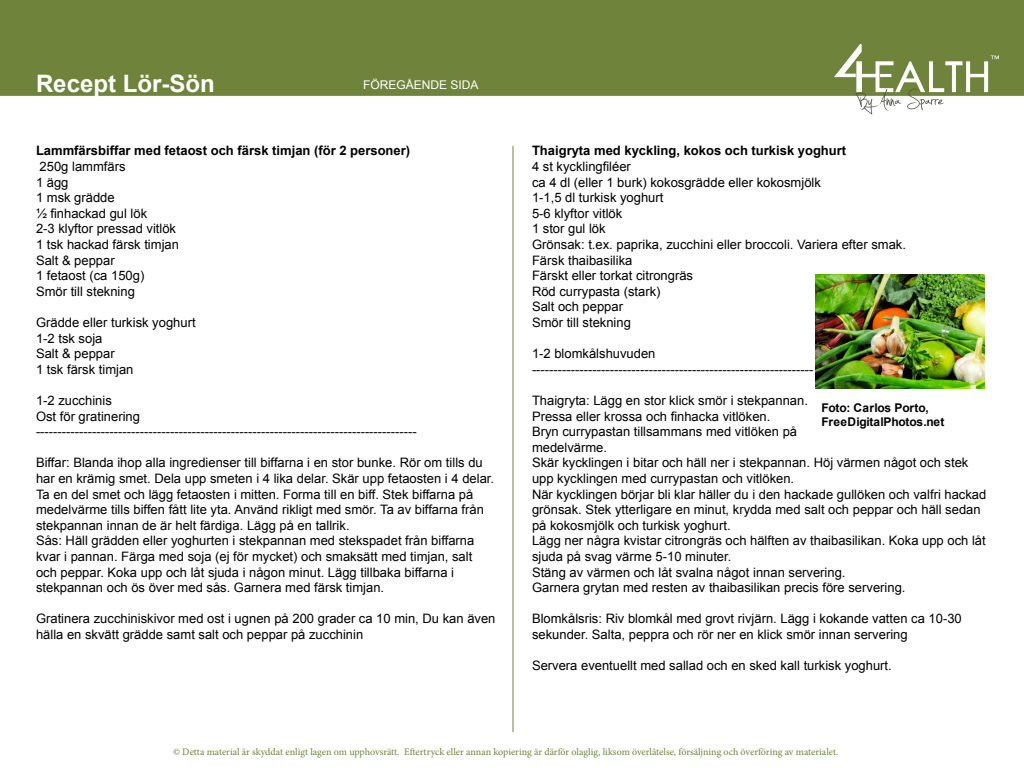
<style>
.page{position:relative;width:1024px;height:768px;background:#fff}
.page>*{position:absolute;margin:0;border:0;box-sizing:border-box;transform-origin:0 0}
.t1{font:700 24px "Arial";color:#fff}
.t2{font:13px/15.6px "Arial";color:#000}
.t3{font:700 13px "Arial";color:#000}
.t4{font:700 12px/14px "Arial";color:#000}
.t5{font:12px "Arial";color:#fff}
.t6{font:10px "Minion Pro";color:#70833a}
</style>
<div class="page">
<hr style="left:513px;top:146px;width:1px;height:586px;background:#70833a">
<div style="left:0;top:0;width:1024px;height:95px;background:#70833a"></div>
<div style="left:0;top:0;width:1024px;height:96px;border:1px solid #70833a"></div>
<svg style="left:833px;top:44px;width:166px;height:70px"></svg>
<img style="left:815px;top:275px;width:170px;height:114px">
<p class="t1" style="left:36px;top:68px;width:180px">Recept Lör-Sön</p>
<p class="t5" style="left:363px;top:77px;width:117px">FÖREGÅENDE SIDA</p>
<p class="t1" style="left:36px;top:68px;width:42px">xxx</p>
<p class="t3" style="left:36px;top:142px;width:376px">Lammfärsbiffar med fetaost och färsk timjan (för 2 personer)</p>
<p class="t2" style="left:40px;top:159px;width:87px">250g lammfärs</p>
<p class="t2" style="left:36px;top:174px;width:34px">1 ägg</p>
<p class="t2" style="left:36px;top:190px;width:80px">1 msk grädde</p>
<p class="t2" style="left:36px;top:206px;width:113px">½ finhackad gul lök</p>
<p class="t2" style="left:36px;top:221px;width:142px">2-3 klyftor pressad vitlök</p>
<p class="t2" style="left:36px;top:237px;width:145px">1 tsk hackad färsk timjan</p>
<p class="t2" style="left:36px;top:252px;width:80px">Salt &amp; peppar</p>
<p class="t2" style="left:36px;top:268px;width:110px">1 fetaost (ca 150g)</p>
<p class="t2" style="left:36px;top:284px;width:100px">Smör till stekning</p>
<p class="t2" style="left:36px;top:315px;width:161px">Grädde eller turkisk yoghurt</p>
<p class="t2" style="left:36px;top:330px;width:68px">1-2 tsk soja</p>
<p class="t2" style="left:36px;top:346px;width:80px">Salt &amp; peppar</p>
<p class="t2" style="left:36px;top:362px;width:99px">1 tsk färsk timjan</p>
<p class="t2" style="left:36px;top:393px;width:77px">1-2 zucchinis</p>
<p class="t2" style="left:36px;top:408px;width:106px">Ost för gratinering</p>
<p class="t2" style="left:36px;top:424px;width:382px">----------------------------------------------------------------------------------------</p>
<p class="t2" style="left:36px;top:455px;width:460px">Biffar: Blanda ihop alla ingredienser till biffarna i en stor bunke. Rör om tills du har en krämig smet. Dela upp smeten i 4 lika delar. Skär upp fetaosten i 4 delar.<br>Ta en del smet och lägg fetaosten i mitten. Forma till en biff. Stek biffarna på medelvärme tills biffen fått lite yta. Använd rikligt med smör. Ta av biffarna från stekpannan innan de är helt färdiga. Lägg på en tallrik.</p>
<p class="t2" style="left:36px;top:533px;width:440px">Sås: Häll grädden eller yoghurten i stekpannan med stekspadet från biffarna kvar i pannan. Färga med soja (ej för mycket) och smaksätt med timjan, salt och peppar. Koka upp och låt sjuda i någon minut. Lägg tillbaka biffarna i stekpannan och ös över med sås. Garnera med färsk timjan.</p>
<p class="t2" style="left:36px;top:611px;width:461px">Gratinera zucchiniskivor med ost i ugnen på 200 grader ca 10 min, Du kan även hälla en skvätt grädde samt salt och peppar på zucchinin</p>
<p class="t3" style="left:532px;top:142px;width:316px">Thaigryta med kyckling, kokos och turkisk yoghurt</p>
<p class="t2" style="left:532px;top:159px;width:100px">4 st kycklingfiléer</p>
<p class="t2" style="left:532px;top:174px;width:290px">ca 4 dl (eller 1 burk) kokosgrädde eller kokosmjölk</p>
<p class="t2" style="left:532px;top:190px;width:133px">1-1,5 dl turkisk yoghurt</p>
<p class="t2" style="left:532px;top:206px;width:92px">5-6 klyftor vitlök</p>
<p class="t2" style="left:532px;top:221px;width:75px">1 stor gul lök</p>
<p class="t2" style="left:532px;top:237px;width:376px">Grönsak: t.ex. paprika, zucchini eller broccoli. Variera efter smak.</p>
<p class="t2" style="left:532px;top:252px;width:102px">Färsk thaibasilika</p>
<p class="t2" style="left:532px;top:268px;width:163px">Färskt eller torkat citrongräs</p>
<p class="t2" style="left:532px;top:284px;width:130px">Röd currypasta (stark)</p>
<p class="t2" style="left:532px;top:299px;width:93px">Salt och peppar</p>
<p class="t2" style="left:532px;top:315px;width:100px">Smör till stekning</p>
<p class="t2" style="left:532px;top:346px;width:125px">1-2 blomkålshuvuden</p>
<p class="t2" style="left:532px;top:362px;width:283px">-----------------------------------------------------------------</p>
<p class="t2" style="left:532px;top:393px;width:278px">Thaigryta: Lägg en stor klick smör i stekpannan.<br>Pressa eller krossa och finhacka vitlöken.<br>Bryn currypastan tillsammans med vitlöken på medelvärme.</p>
<p class="t2" style="left:532px;top:455px;width:438px">Skär kycklingen i bitar och häll ner i stekpannan. Höj värmen något och stek upp kycklingen med currypastan och vitlöken.</p>
<p class="t2" style="left:532px;top:486px;width:456px">När kycklingen börjar bli klar häller du i den hackade gullöken och valfri hackad grönsak. Stek ytterligare en minut, krydda med salt och peppar och häll sedan på kokosmjölk och turkisk yoghurt.</p>
<p class="t2" style="left:532px;top:533px;width:455px">Lägg ner några kvistar citrongräs och hälften av thaibasilikan. Koka upp och låt sjuda på svag värme 5-10 minuter.</p>
<p class="t2" style="left:532px;top:564px;width:315px">Stäng av värmen och låt svalna något innan servering.</p>
<p class="t2" style="left:532px;top:580px;width:375px">Garnera grytan med resten av thaibasilikan precis före servering.</p>
<p class="t2" style="left:532px;top:611px;width:431px">Blomkålsris: Riv blomkål med grovt rivjärn. Lägg i kokande vatten ca 10-30 sekunder. Salta, peppra och rör ner en klick smör innan servering</p>
<p class="t2" style="left:532px;top:658px;width:361px">Servera eventuellt med sallad och en sked kall turkisk yoghurt.</p>
<p class="t4" style="left:822px;top:401px;width:124px">Foto: Carlos Porto,<br>FreeDigitalPhotos.net</p>
<p class="t6" style="left:173px;top:745px;width:667px">© Detta material är skyddat enligt lagen om upphovsrätt. Eftertryck eller annan kopiering är därför olaglig, liksom överlåtelse, försäljning och överföring av materialet.</p>
</div>
